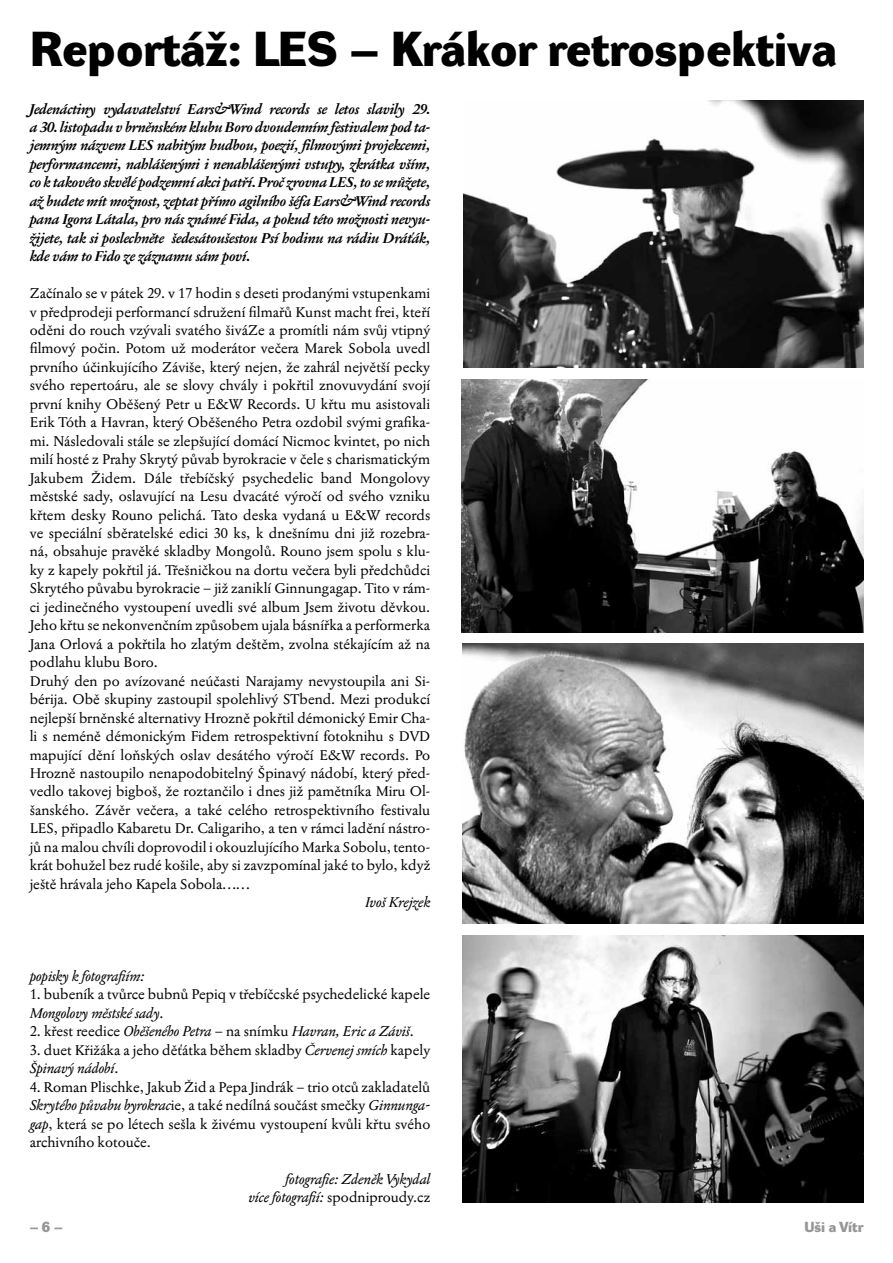
<style>
.page{position:relative;width:893px;height:1263px;background:#fff}
.page>*{position:absolute;margin:0;border:0;box-sizing:border-box;transform-origin:0 0}
.t1{font:700 48px "Dyna Grotesk DE";color:#000}
.t2{font:14.25px/18.5px "Jannon 10 Pro";color:#000}
.t3{font:italic 700 14.25px/18.5px "Jannon 10 Pro";letter-spacing:-.01em;color:#000;text-align:justify}
.t4{font:italic 14.25px/18.5px "Jannon 10 Pro";color:#000;text-align:right}
.t5{font:700 14.25px "Dyna Grotesk DE";color:#979595}
.s1{font-style:italic}
.s2{font-style:normal}
</style>
<div class="page">
<img style="left:463px;top:643px;width:400px;height:280px">
<img style="left:462px;top:380px;width:401px;height:252px">
<img style="left:463px;top:101px;width:401px;height:267px">
<img style="left:462px;top:936px;width:401px;height:266px">
<h1 class="t1" style="left:30px;top:21px;width:808px">Reportáž: LES – Krákor retrospektiva</h1>
<p class="t3" style="left:30px;top:100px;width:402px">Jedenáctiny vydavatelství Ears&amp;Wind records se letos slavily 29. a 30. listopadu v brněnském klubu Boro dvoudenním festivalem pod ta&shy;jemným názvem LES nabitým hudbou, poezií, filmovými projekcemi, performancemi, nahlášenými i nenahlášenými vstupy, zkrátka vším, co k takovéto skvělé podzemní akci patří. Proč zrovna LES, to se můžete, až budete mít možnost, zeptat přímo agilního šéfa Ears&amp;Wind records pana Igora Látala, pro nás známé Fida, a pokud této možnosti nevyu&shy;žijete, tak si poslechněte šedesátoušestou Psí hodinu na rádiu Dráťák, kde vám to Fido ze záznamu sám poví.</p>
<p class="t2" style="left:30px;top:284px;width:402px">Začínalo se v pátek 29. v 17 hodin s deseti prodanými vstupenkami v předprodeji performancí sdružení filmařů Kunst macht frei, kteří oděni do rouch vzývali svatého šiváZe a promítli nám svůj vtipný filmový počin. Potom už moderátor večera Marek Sobola uvedl prvního účinkujícího Záviše, který nejen, že zahrál největší pecky svého repertoáru, ale se slovy chvály i pokřtil znovuvydání svojí první knihy Oběšený Petr u E&amp;W Records. U křtu mu asistovali Erik Tóth a Havran, který Oběšeného Petra ozdobil svými grafika&shy;mi. Následovali stále se zlepšující domácí Nicmoc kvintet, po nich milí hosté z Prahy Skrytý půvab byrokracie v čele s charismatickým Jakubem Židem. Dále třebíčský psychedelic band Mongolovy městské sady, oslavující na Lesu dvacáté výročí od svého vzniku křtem desky Rouno pelichá. Tato deska vydaná u E&amp;W records ve speciální sběratelské edici 30 ks, k dnešnímu dni již rozebra&shy;ná, obsahuje pravěké skladby Mongolů. Rouno jsem spolu s klu&shy;ky z kapely pokřtil já. Třešničkou na dortu večera byli předchůdci Skrytého půvabu byrokracie – již zaniklí Ginnungagap. Tito v rám&shy;ci jedinečného vystoupení uvedli své album Jsem životu děvkou.<br>Jeho křtu se nekonvenčním způsobem ujala básnířka a performerka Jana Orlová a pokřtila ho zlatým deštěm, zvolna stékajícím až na podlahu klubu Boro.<br>Druhý den po avízované neúčasti Narajamy nevystoupila ani Si&shy;bérija. Obě skupiny zastoupil spolehlivý STbend. Mezi produkcí nejlepší brněnské alternativy Hrozně pokřtil démonický Emir Cha&shy;li s neméně démonickým Fidem retrospektivní fotoknihu s DVD mapující dění loňských oslav desátého výročí E&amp;W records. Po Hrozně nastoupilo nenapodobitelný Špinavý nádobí, který před&shy;vedlo takovej bigboš, že roztančilo i dnes již pamětníka Miru Ol&shy;šanského. Závěr večera, a také celého retrospektivního festivalu LES, připadlo Kabaretu Dr. Caligariho, a ten v rámci ladění nástro&shy;jů na malou chvíli doprovodil i okouzlujícího Marka Sobolu, tento&shy;krát bohužel bez rudé košile, aby si zavzpomínal jaké to bylo, když ještě hrávala jeho Kapela Sobola……</p>
<p class="t4" style="left:365px;top:893px;width:67px">Ivoš Krejzek</p>
<p class="t4" style="left:30px;top:967px;width:116px">popisky k fotografiím:</p>
<p class="t2" style="left:30px;top:985px;width:402px">1. bubeník a tvůrce bubnů Pepiq v třebíčcské psychedelické kapele<br><span class="s1">Mongolovy městské sady</span>.</p>
<p class="t4" style="left:30px;top:1023px;width:386px"><span class="s2">2. křest reedice</span> Oběšeného Petra <span class="s2">– na snímku</span> Havran, Eric a Záviš<span class="s2">.</span></p>
<p class="t2" style="left:30px;top:1040px;width:402px">3. duet Křižáka a jeho děťátka během skladby <span class="s1">Červenej smích</span> kapely<br><span class="s1">Špinavý nádobí</span>.</p>
<p class="t2" style="left:30px;top:1077px;width:402px;text-align:justify">4. Roman Plischke, Jakub Žid a Pepa Jindrák – trio otců zakladatelů <span class="s1">Skrytého půvabu byrokrac</span>ie, a také nedílná součást smečky <span class="s1">Ginnunga&shy;gap</span>, která se po létech sešla k živému vystoupení kvůli křtu svého archivního kotouče.</p>
<p class="t4" style="left:248px;top:1170px;width:183px">fotografie: Zdeněk Vykydal<br>více fotografií: <span class="s2">spodniproudy.cz</span></p>
<p class="t5" style="left:30px;top:1219px;width:34px">– 6 –</p>
<p class="t5" style="left:804px;top:1219px;width:60px">Uši a Vítr</p>
</div>
